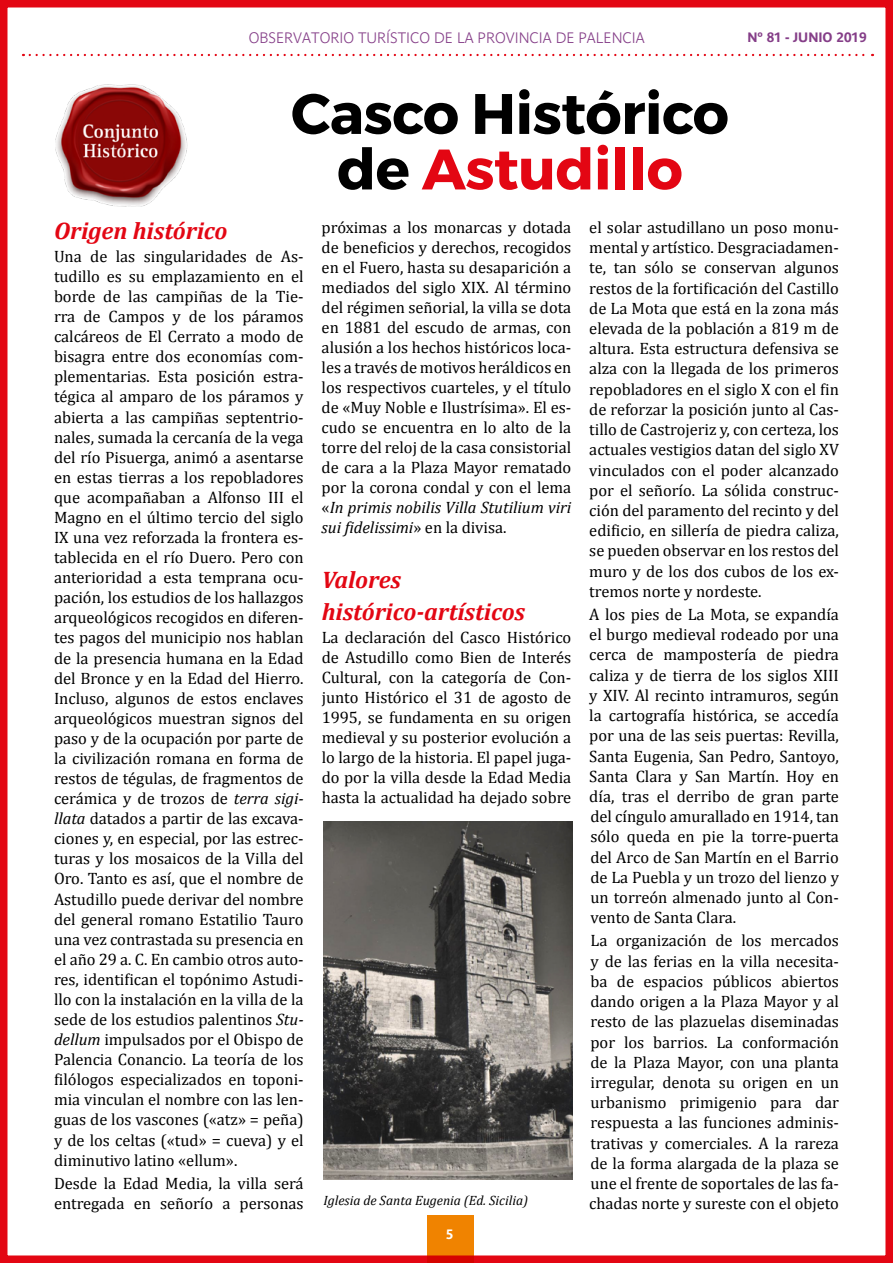
<style>
.page{position:relative;width:893px;height:1263px;background:#fff}
.page>*{position:absolute;margin:0;border:0;box-sizing:border-box;transform-origin:0 0}
.t1{font:700 57px/55.5px "Montserrat";letter-spacing:-.01em;color:#000;text-align:center}
.t2{font:italic 700 24px/32px "Cambria";color:#e30613}
.t3{font:16.5px/20.1px "Cambria";color:#000;text-align:justify}
.t4{font:700 15px "Parisine Clair";color:#853e88}
.t5{font:italic 13.5px "Cambria";color:#000}
.t6{font:700 13.5px "Parisine";color:#853e88}
.t7{font:700 13.5px "Parisine";color:#fff}
.s1{color:#e30613}
.s2{font-style:italic}
</style>
<div class="page">
<svg style="left:30px;top:54px;width:843px;height:2px"></svg>
<div style="left:427px;top:1216px;width:46px;height:47px;background:#f08300"></div>
<div style="left:0;top:0;width:893px;height:1263px;border:8px solid #e30613"></div>
<img style="left:55px;top:84px;width:133px;height:123px">
<img style="left:323px;top:822px;width:249px;height:358px">
<p class="t4" style="left:249px;top:29px;width:398px">OBSERVATORIO TURÍSTICO DE LA PROVINCIA DE PALENCIA</p>
<p class="t6" style="left:747px;top:29px;width:121px">Nº 81 - JUNIO 2019</p>
<h1 class="t1" style="left:291px;top:87px;width:439px">Casco Histórico de <span class="s1">Astudillo</span></h1>
<h2 class="t2" style="left:54px;top:214px;width:175px">Origen histórico</h2>
<p class="t3" style="left:54px;top:246px;width:251px">Una de las singularidades de As&shy;tudillo es su emplazamiento en el borde de las campiñas de la Tie&shy;rra de Campos y de los páramos calcáreos de El Cerrato a modo de bisagra entre dos economías com&shy;plementarias. Esta posición estra&shy;tégica al amparo de los páramos y abierta a las campiñas septentrio&shy;nales, sumada la cercanía de la vega del río Pisuerga, animó a asentarse en estas tierras a los repobladores que acompañaban a Alfonso III el Magno en el último tercio del siglo IX una vez reforzada la frontera es&shy;tablecida en el río Duero. Pero con anterioridad a esta temprana ocu&shy;pación, los estudios de los hallazgos arqueológicos recogidos en diferen&shy;tes pagos del municipio nos hablan de la presencia humana en la Edad del Bronce y en la Edad del Hierro.<br>Incluso, algunos de estos enclaves arqueológicos muestran signos del paso y de la ocupación por parte de la civilización romana en forma de restos de tégulas, de fragmentos de cerámica y de trozos de <span class="s2">terra sigi&shy;llata</span> datados a partir de las excava&shy;ciones y, en especial, por las estrec&shy;turas y los mosaicos de la Villa del Oro. Tanto es así, que el nombre de Astudillo puede derivar del nombre del general romano Estatilio Tauro una vez contrastada su presencia en el año 29 a. C. En cambio otros auto&shy;res, identifican el topónimo Astudi&shy;llo con la instalación en la villa de la sede de los estudios palentinos <span class="s2">Stu&shy;dellum</span> impulsados por el Obispo de Palencia Conancio. La teoría de los filólogos especializados en toponi&shy;mia vinculan el nombre con las len&shy;guas de los vascones («atz» = peña) y de los celtas («tud» = cueva) y el diminutivo latino «ellum».</p>
<p class="t3" style="left:54px;top:1173px;width:251px">Desde la Edad Media, la villa será entregada en señorío a personas</p>
<p class="t3" style="left:322px;top:217px;width:251px">próximas a los monarcas y dotada de beneficios y derechos, recogidos en el Fuero, hasta su desaparición a mediados del siglo XIX. Al término del régimen señorial, la villa se dota en 1881 del escudo de armas, con alusión a los hechos históricos loca&shy;les a través de motivos heráldicos en los respectivos cuarteles, y el título de «Muy Noble e Ilustrísima». El es&shy;cudo se encuentra en lo alto de la torre del reloj de la casa consistorial de cara a la Plaza Mayor rematado por la corona condal y con el lema «<span class="s2">In primis nobilis Villa Stutilium viri sui fidelissimi</span>» en la divisa.</p>
<h2 class="t2" style="left:322px;top:563px;width:205px">Valores histórico-artísticos</h2>
<p class="t3" style="left:322px;top:627px;width:251px">La declaración del Casco Histórico de Astudillo como Bien de Interés Cultural, con la categoría de Con&shy;junto Histórico el 31 de agosto de 1995, se fundamenta en su origen medieval y su posterior evolución a lo largo de la historia. El papel juga&shy;do por la villa desde la Edad Media hasta la actualidad ha dejado sobre</p>
<p class="t5" style="left:323px;top:1190px;width:206px">Iglesia de Santa Eugenia (Ed. Sicilia)</p>
<p class="t7" style="left:446px;top:1226px;width:9px">5</p>
<p class="t3" style="left:589px;top:217px;width:251px">el solar astudillano un poso monu&shy;mental y artístico. Desgraciadamen&shy;te, tan sólo se conservan algunos restos de la fortificación del Castillo de La Mota que está en la zona más elevada de la población a 819 m de altura. Esta estructura defensiva se alza con la llegada de los primeros repobladores en el siglo X con el fin de reforzar la posición junto al Cas&shy;tillo de Castrojeriz y, con certeza, los actuales vestigios datan del siglo XV vinculados con el poder alcanzado por el señorío. La sólida construc&shy;ción del paramento del recinto y del edificio, en sillería de piedra caliza, se pueden observar en los restos del muro y de los dos cubos de los ex&shy;tremos norte y nordeste.</p>
<p class="t3" style="left:589px;top:604px;width:251px">A los pies de La Mota, se expandía el burgo medieval rodeado por una cerca de mampostería de piedra caliza y de tierra de los siglos XIII y XIV. Al recinto intramuros, según la cartografía histórica, se accedía por una de las seis puertas: Revilla, Santa Eugenia, San Pedro, Santoyo, Santa Clara y San Martín. Hoy en día, tras el derribo de gran parte del cíngulo amurallado en 1914, tan sólo queda en pie la torre-puerta del Arco de San Martín en el Barrio de La Puebla y un trozo del lienzo y un torreón almenado junto al Con&shy;vento de Santa Clara.</p>
<p class="t3" style="left:589px;top:931px;width:251px">La organización de los mercados y de las ferias en la villa necesita&shy;ba de espacios públicos abiertos dando origen a la Plaza Mayor y al resto de las plazuelas diseminadas por los barrios. La conformación de la Plaza Mayor, con una planta irregular, denota su origen en un urbanismo primigenio para dar respuesta a las funciones adminis&shy;trativas y comerciales. A la rareza de la forma alargada de la plaza se une el frente de soportales de las fa&shy;chadas norte y sureste con el objeto</p>
</div>
